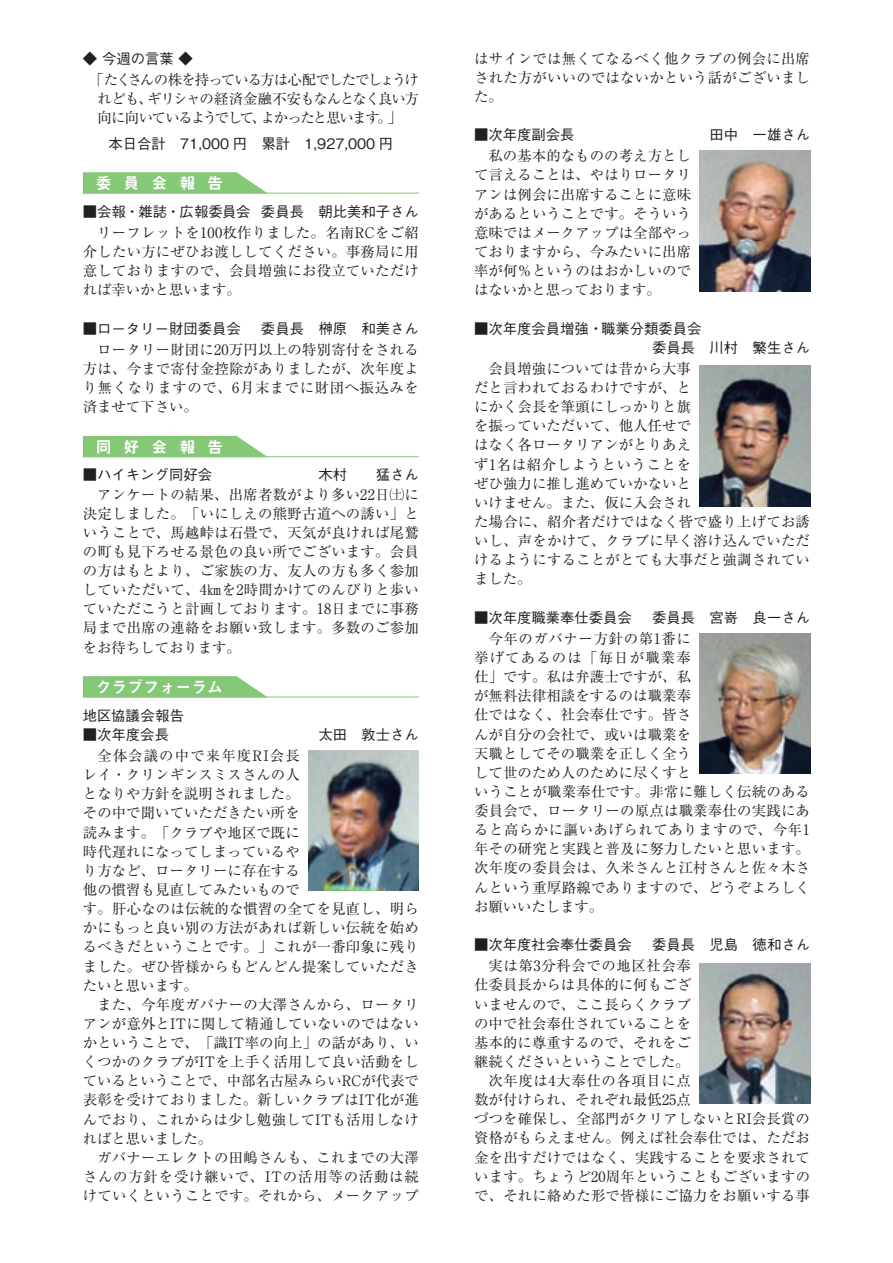
<style>
.page{position:relative;width:893px;height:1263px;background:#fff}
.page>*{position:absolute;margin:0;border:0;box-sizing:border-box;transform-origin:0 0}
.t1{font:15.9px "Midashi Go Pro MB31";letter-spacing:.75em;color:#fff}
.t2{font:15.9px "Midashi Go Pro MB31";color:#fff}
.t3{font:14.4px/19.2px "Ryumin Pro";letter-spacing:.02em;color:#231f20;text-align:justify}
.t4{font:500 14.4px "Gothic BBB Pro";color:#231f20}
.t5{font:14.4px/19.2px "Ryumin Pro";letter-spacing:-.07em;color:#231f20;text-align:right}
.t6{font:14.4px "Ryumin Pro";letter-spacing:.045em;color:#231f20}
.t7{font:14.4px "Ryumin Pro";color:#231f20}
.t8{font:14.4px "Ryumin Pro";letter-spacing:-.1em;color:#231f20}
.t9{font:14.4px "Ryumin Pro";letter-spacing:-.09em;color:#231f20}
</style>
<div class="page">
<hr style="left:83px;top:193px;width:336px;height:1px;background:#85c878">
<svg style="left:83px;top:172px;width:185px;height:21px;background:#90cd85"></svg>
<hr style="left:83px;top:456px;width:336px;height:1px;background:#85c878">
<svg style="left:83px;top:436px;width:185px;height:21px;background:#8fcc83"></svg>
<hr style="left:83px;top:697px;width:336px;height:1px;background:#85c878">
<svg style="left:83px;top:676px;width:185px;height:21px;background:#90cd84"></svg>
<img style="left:308px;top:750px;width:111px;height:141px">
<img style="left:699px;top:151px;width:111px;height:140px">
<img style="left:699px;top:366px;width:111px;height:140px">
<img style="left:699px;top:634px;width:111px;height:140px">
<img style="left:699px;top:963px;width:111px;height:140px">
<p class="t4" style="left:83px;top:47px;width:112px">◆ 今週の言葉 ◆</p>
<p class="t5" style="left:90px;top:69px;width:331px">「たくさんの株を持っている方は心配でしたでしょうけギリシャの経済金融不安もなんとなく良い方</p>
<p class="t3" style="left:97px;top:88px;width:57px">れども、</p>
<p class="t8" style="left:97px;top:106px;width:170px">向に向いているようでして、</p>
<p class="t4" style="left:109px;top:132px;width:286px">本日合計　71,000 円　累計　1,927,000 円</p>
<p class="t1" style="left:96px;top:170px;width:129px">委員会報告</p>
<p class="t4" style="left:261px;top:200px;width:159px">委員長　朝比美和子さん</p>
<p class="t3" style="left:387px;top:107px;width:16px">「</p>
<p class="t9" style="left:261px;top:106px;width:120px">よかったと思います</p>
<p class="t3" style="left:377px;top:107px;width:16px">。</p>
<p class="t4" style="left:83px;top:200px;width:169px">■会報・雑誌・広報委員会</p>
<p class="t3" style="left:83px;top:222px;width:337px;text-indent:14px">リーフレットを100枚作りました。名南RCをご紹介したい方にぜひお渡ししてください。事務局に用意しておりますので、会員増強にお役立ていただければ幸いかと思います。</p>
<p class="t4" style="left:261px;top:317px;width:159px">委員長　榊原　和美さん</p>
<p class="t4" style="left:83px;top:317px;width:159px">■ロータリー財団委員会</p>
<p class="t3" style="left:83px;top:339px;width:337px;text-indent:14px">ロータリー財団に20万円以上の特別寄付をされる方は、今まで寄付金控除がありましたが、次年度より無くなりますので、6月末までに財団へ振込みを済ませて下さい。</p>
<p class="t1" style="left:96px;top:434px;width:129px">同好会報告</p>
<p class="t4" style="left:318px;top:463px;width:102px">木村　　猛さん</p>
<p class="t4" style="left:83px;top:463px;width:131px">■ハイキング同好会</p>
<p class="t3" style="left:83px;top:484px;width:337px;text-indent:14px">アンケートの結果、出席者数がより多い22日㈯に決定しました。「いにしえの熊野古道への誘い」ということで、馬越峠は石畳で、天気が良ければ尾鷲の町も見下ろせる景色の良い所でございます。会員の方はもとより、ご家族の方、友人の方も多く参加していただいて、4㎞を2時間かけてのんびりと歩いていただこうと計画しております。18日までに事務局まで出席の連絡をお願い致します。多数のご参加をお待ちしております。</p>
<p class="t2" style="left:96px;top:674px;width:129px">クラブフォーラム</p>
<p class="t4" style="left:83px;top:704px;width:103px">地区協議会報告</p>
<p class="t4" style="left:318px;top:723px;width:102px">太田　敦士さん</p>
<p class="t4" style="left:83px;top:723px;width:88px">■次年度会長</p>
<p class="t3" style="left:83px;top:745px;width:337px;text-align:left;text-indent:14px">全体会議の中で来年度RI会長<br>レイ・クリンギンスミスさんの人<br>となりや方針を説明されました。<br>その中で聞いていただきたい所を<br>読みます。「クラブや地区で既に<br>時代遅れになってしまっているや<br>り方など、ロータリーに存在する<br>他の慣習も見直してみたいもので<br>す。肝心なのは伝統的な慣習の全てを見直し、明らかにもっと良い別の方法があれば新しい伝統を始めるべきだということです。」これが一番印象に残りました。ぜひ皆様からもどんどん提案していただきたいと思います。</p>
<p class="t3" style="left:83px;top:994px;width:338px;text-indent:14px">また、今年度ガバナーの大澤さんから、ロータリアンが意外とITに関して精通していないのではないかということで、「識IT率の向上」の話があり、いくつかのクラブがITを上手く活用して良い活動をしているということで、中部名古屋みらいRCが代表で表彰を受けておりました。新しいクラブはIT化が進んでおり、これからは少し勉強してITも活用しなければと思いました。</p>
<p class="t3" style="left:83px;top:1147px;width:337px;text-indent:14px">ガバナーエレクトの田嶋さんも、これまでの大澤さんの方針を受け継いで、ITの活用等の活動は続けていくということです。それから、メークアップ</p>
<p class="t3" style="left:474px;top:48px;width:337px">はサインでは無くてなるべく他クラブの例会に出席された方がいいのではないかという話がございました。</p>
<p class="t4" style="left:710px;top:123px;width:102px">田中　一雄さん</p>
<p class="t4" style="left:474px;top:123px;width:102px">■次年度副会長</p>
<p class="t3" style="left:474px;top:145px;width:218px;text-indent:14px">私の基本的なものの考え方として言えることは、やはりロータリアンは例会に出席することに意味があるということです。そういう意味ではメークアップは全部やっておりますから、今みたいに出席率が何％というのはおかしいのではないかと思っております。</p>
<p class="t4" style="left:601px;top:317px;width:102px">職業分類委員会</p>
<p class="t4" style="left:474px;top:317px;width:131px">■次年度会員増強・</p>
<p class="t4" style="left:652px;top:336px;width:159px">委員長　川村　繁生さん</p>
<p class="t3" style="left:474px;top:358px;width:337px;text-align:left;text-indent:14px">会員増強については昔から大事<br>だと言われておるわけですが、と<br>にかく会長を筆頭にしっかりと旗<br>を振っていただいて、他人任せで<br>はなく各ロータリアンがとりあえ<br>ず1名は紹介しようということを<br>ぜひ強力に推し進めていかないと<br>いけません。また、仮に入会され<br>た場合に、紹介者だけではなく皆で盛り上げてお誘いし、声をかけて、クラブに早く溶け込んでいただけるようにすることがとても大事だと強調されていました。</p>
<p class="t4" style="left:652px;top:606px;width:159px">委員長　宮嵜　良一さん</p>
<p class="t4" style="left:474px;top:606px;width:159px">■次年度職業奉仕委員会</p>
<p class="t3" style="left:474px;top:628px;width:337px;text-align:left;text-indent:14px">今年のガバナー方針の第1番に<br>挙げてあるのは「毎日が職業奉<br>仕」です。私は弁護士ですが、私<br>が無料法律相談をするのは職業奉<br>仕ではなく、社会奉仕です。皆さ<br>んが自分の会社で、或いは職業を<br>天職としてその職業を正しく全う<br>して世のため人のために尽くすと<br>いうことが職業奉仕です。非常に難しく伝統のある委員会で、ロータリーの原点は職業奉仕の実践にあると高らかに謳いあげられてありますので、今年1年その研究と実践と普及に努力したいと思います。次年度の委員会は、久米さんと江村さんと佐々木さんという重厚路線でありますので、どうぞよろしくお願いいたします。</p>
<p class="t4" style="left:652px;top:933px;width:159px">委員長　児島　徳和さん</p>
<p class="t4" style="left:474px;top:933px;width:159px">■次年度社会奉仕委員会</p>
<p class="t6" style="left:488px;top:954px;width:204px">実は第3分科会での地区社会奉</p>
<p class="t3" style="left:474px;top:974px;width:218px">仕委員長からは具体的に何もござ</p>
<p class="t3" style="left:474px;top:993px;width:218px">いませんので、ここ長らくクラブ</p>
<p class="t3" style="left:474px;top:1013px;width:218px">の中で社会奉仕されていることを</p>
<p class="t3" style="left:474px;top:1032px;width:218px">基本的に尊重するので、それをご</p>
<p class="t7" style="left:474px;top:1050px;width:217px">継続くださいということでした。</p>
<p class="t6" style="left:488px;top:1069px;width:204px">次年度は4大奉仕の各項目に点</p>
<p class="t3" style="left:474px;top:1089px;width:218px">数が付けられ、それぞれ最低25点</p>
<p class="t3" style="left:474px;top:1108px;width:337px">づつを確保し、全部門がクリアしないとRI会長賞の</p>
<p class="t3" style="left:474px;top:1127px;width:337px">資格がもらえません。例えば社会奉仕では、ただお</p>
<p class="t3" style="left:474px;top:1146px;width:337px">金を出すだけではなく、実践することを要求されて</p>
<p class="t3" style="left:474px;top:1166px;width:337px">います。ちょうど20周年ということもございますの</p>
<p class="t3" style="left:474px;top:1185px;width:337px">で、それに絡めた形で皆様にご協力をお願いする事</p>
</div>
